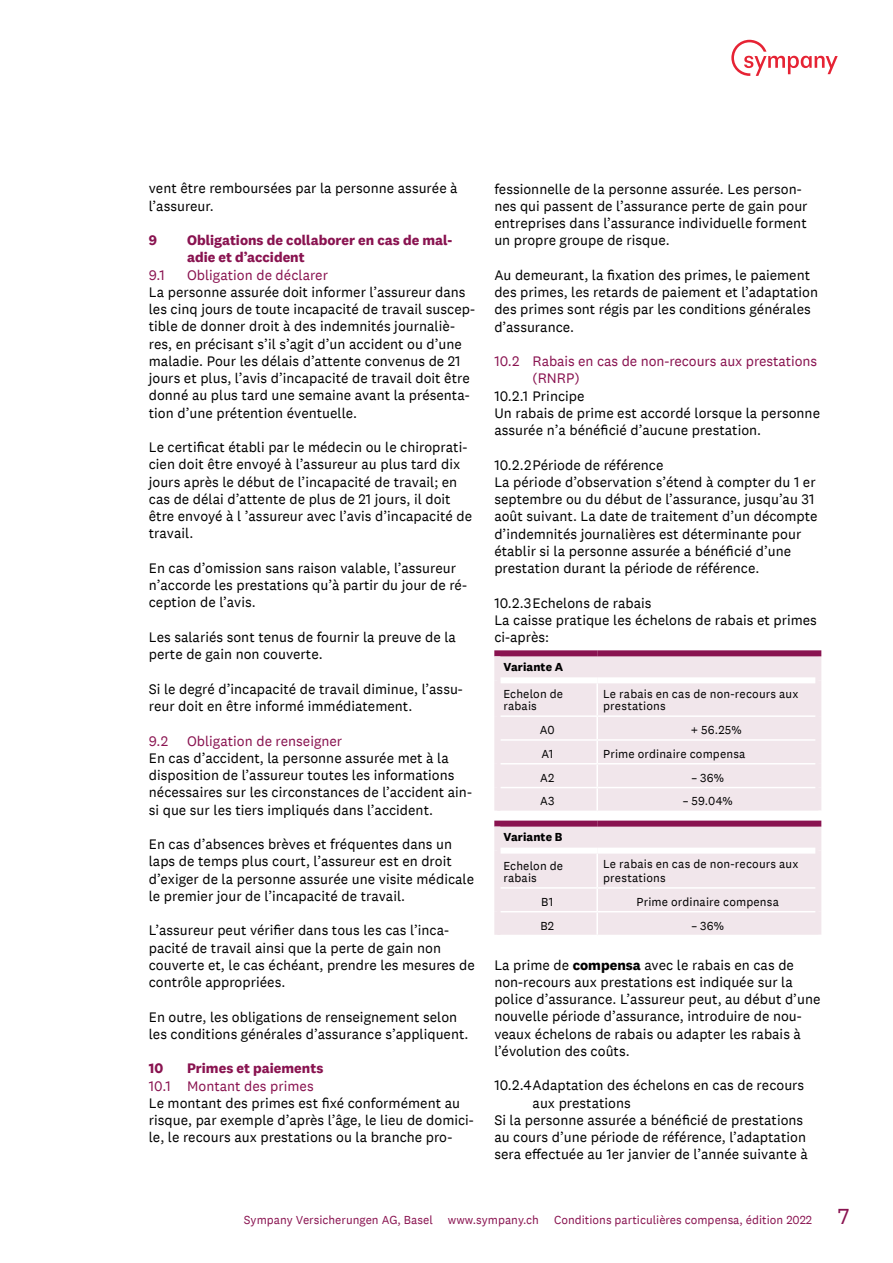
<style>
.page{position:relative;width:893px;height:1263px;background:#fff}
.page>*{position:absolute;margin:0;border:0;box-sizing:border-box;transform-origin:0 0}
.t1{font:14.25px/17.2px "National 2";color:#000}
.t2{font:14.25px/17.2px "National 2";color:#891350}
.t3{font:700 14.25px/17.2px "National 2";color:#891350}
.t4{font:12px/12px "National 2";letter-spacing:.01em;color:#000}
.t5{font:12px "National 2";color:#891350}
.t6{font:700 12px "National 2";letter-spacing:.01em;color:#000}
.s1{font-weight:700}
.s2{font-size:22.5px}
</style>
<div class="page">
<svg style="left:731px;top:40px;width:107px;height:36px"></svg>
<div style="left:500px;top:656px;width:315px;height:155px;background:#f1e6eb"></div>
<div style="left:815px;top:656px;width:6px;height:24px;background:#f1e6eb"></div>
<div style="left:815px;top:680px;width:6px;height:36px;background:#f1e6eb"></div>
<div style="left:815px;top:716px;width:6px;height:24px;background:#f1e6eb"></div>
<div style="left:815px;top:740px;width:6px;height:24px;background:#f1e6eb"></div>
<div style="left:815px;top:764px;width:6px;height:23px;background:#f1e6eb"></div>
<div style="left:815px;top:787px;width:6px;height:24px;background:#f1e6eb"></div>
<hr style="left:596px;top:683px;width:2px;height:32px;background:#fff">
<hr style="left:500px;top:715px;width:97px;height:2px;background:#fff">
<hr style="left:597px;top:715px;width:218px;height:2px;background:#fff">
<hr style="left:596px;top:717px;width:2px;height:22px;background:#fff">
<hr style="left:500px;top:739px;width:97px;height:2px;background:#fff">
<hr style="left:597px;top:739px;width:218px;height:2px;background:#fff">
<hr style="left:596px;top:741px;width:2px;height:22px;background:#fff">
<hr style="left:500px;top:763px;width:97px;height:1px;background:#fff">
<hr style="left:597px;top:763px;width:218px;height:1px;background:#fff">
<hr style="left:596px;top:764px;width:2px;height:23px;background:#fff">
<hr style="left:500px;top:787px;width:97px;height:1px;background:#fff">
<hr style="left:597px;top:787px;width:218px;height:1px;background:#fff">
<hr style="left:596px;top:788px;width:2px;height:23px;background:#fff">
<div style="left:500px;top:677px;width:97px;height:6px;background:#fff"></div>
<div style="left:597px;top:677px;width:218px;height:6px;background:#fff"></div>
<div style="left:494px;top:650px;width:103px;height:6px;background:#891350"></div>
<div style="left:597px;top:650px;width:224px;height:6px;background:#891350"></div>
<div style="left:494px;top:656px;width:6px;height:24px;background:#f1e6eb"></div>
<div style="left:494px;top:680px;width:6px;height:36px;background:#f1e6eb"></div>
<div style="left:494px;top:716px;width:6px;height:24px;background:#f1e6eb"></div>
<div style="left:494px;top:740px;width:6px;height:24px;background:#f1e6eb"></div>
<div style="left:494px;top:764px;width:6px;height:23px;background:#f1e6eb"></div>
<div style="left:494px;top:787px;width:6px;height:24px;background:#f1e6eb"></div>
<div style="left:500px;top:827px;width:315px;height:108px;background:#f1e6eb"></div>
<div style="left:815px;top:827px;width:6px;height:24px;background:#f1e6eb"></div>
<div style="left:815px;top:851px;width:6px;height:37px;background:#f1e6eb"></div>
<div style="left:815px;top:888px;width:6px;height:24px;background:#f1e6eb"></div>
<div style="left:815px;top:912px;width:6px;height:23px;background:#f1e6eb"></div>
<hr style="left:596px;top:854px;width:2px;height:33px;background:#fff">
<hr style="left:500px;top:887px;width:97px;height:2px;background:#fff">
<hr style="left:597px;top:887px;width:218px;height:2px;background:#fff">
<hr style="left:596px;top:889px;width:2px;height:22px;background:#fff">
<hr style="left:500px;top:911px;width:97px;height:1px;background:#fff">
<hr style="left:597px;top:911px;width:218px;height:1px;background:#fff">
<hr style="left:596px;top:912px;width:2px;height:23px;background:#fff">
<div style="left:500px;top:848px;width:97px;height:6px;background:#fff"></div>
<div style="left:597px;top:848px;width:218px;height:6px;background:#fff"></div>
<div style="left:494px;top:821px;width:103px;height:6px;background:#891350"></div>
<div style="left:597px;top:821px;width:224px;height:6px;background:#891350"></div>
<div style="left:494px;top:827px;width:6px;height:24px;background:#f1e6eb"></div>
<div style="left:494px;top:851px;width:6px;height:37px;background:#f1e6eb"></div>
<div style="left:494px;top:888px;width:6px;height:24px;background:#f1e6eb"></div>
<div style="left:494px;top:912px;width:6px;height:23px;background:#f1e6eb"></div>
<p class="t1" style="left:149px;top:180px;width:310px">vent être remboursées par la personne assurée à l’assureur.</p>
<p class="t3" style="left:149px;top:231px;width:10px">9</p>
<p class="t3" style="left:187px;top:231px;width:267px">Obligations de collaborer en cas de mal&shy;adie et d’accident</p>
<p class="t2" style="left:149px;top:266px;width:18px">9.1</p>
<p class="t2" style="left:187px;top:266px;width:142px">Obligation de déclarer</p>
<p class="t1" style="left:149px;top:283px;width:328px">La personne assurée doit informer l’assureur dans les cinq jours de toute incapacité de travail suscep&shy;tible de donner droit à des indemnités journaliè&shy;res, en précisant s’il s’agit d’un accident ou d’une maladie. Pour les délais d’attente convenus de 21 jours et plus, l’avis d’incapacité de travail doit être donné au plus tard une semaine avant la présenta&shy;tion d’une prétention éventuelle.</p>
<p class="t1" style="left:149px;top:438px;width:325px">Le certificat établi par le médecin ou le chiroprati&shy;cien doit être envoyé à l’assureur au plus tard dix jours après le début de l’incapacité de travail; en cas de délai d’attente de plus de 21 jours, il doit être envoyé à l ’assureur avec l’avis d’incapacité de travail.</p>
<p class="t1" style="left:149px;top:559px;width:320px">En cas d’omission sans raison valable, l’assureur n’accorde les prestations qu’à partir du jour de ré&shy;ception de l’avis.</p>
<p class="t1" style="left:149px;top:628px;width:309px">Les salariés sont tenus de fournir la preuve de la perte de gain non couverte.</p>
<p class="t1" style="left:149px;top:680px;width:316px">Si le degré d’incapacité de travail diminue, l’assu&shy;reur doit en être informé immédiatement.</p>
<p class="t2" style="left:149px;top:732px;width:21px">9.2</p>
<p class="t2" style="left:187px;top:732px;width:157px">Obligation de renseigner</p>
<p class="t1" style="left:149px;top:749px;width:325px">En cas d’accident, la personne assurée met à la disposition de l’assureur toutes les informations nécessaires sur les circonstances de l’accident ain&shy;si que sur les tiers impliqués dans l’accident.</p>
<p class="t1" style="left:149px;top:835px;width:327px">En cas d’absences brèves et fréquentes dans un laps de temps plus court, l’assureur est en droit d’exiger de la personne assurée une visite médicale le premier jour de l’incapacité de travail.</p>
<p class="t1" style="left:149px;top:922px;width:328px">L’assureur peut vérifier dans tous les cas l’inca&shy;pacité de travail ainsi que la perte de gain non couverte et, le cas échéant, prendre les mesures de contrôle appropriées.</p>
<p class="t1" style="left:149px;top:1008px;width:321px">En outre, les obligations de renseignement selon les conditions générales d’assurance s’appliquent.</p>
<p class="t3" style="left:149px;top:1060px;width:16px">10</p>
<p class="t3" style="left:187px;top:1060px;width:138px">Primes et paiements</p>
<p class="t2" style="left:149px;top:1077px;width:166px">10.1 Montant des primes</p>
<p class="t1" style="left:149px;top:1094px;width:327px">Le montant des primes est fixé conformément au risque, par exemple d’après l’âge, le lieu de domici&shy;le, le recours aux prestations ou la branche pro-</p>
<p class="t1" style="left:494px;top:180px;width:315px">fessionnelle de la personne assurée. Les person&shy;nes qui passent de l’assurance perte de gain pour entreprises dans l’assurance individuelle forment un propre groupe de risque.</p>
<p class="t1" style="left:494px;top:266px;width:325px">Au demeurant, la fixation des primes, le paiement des primes, les retards de paiement et l’adaptation des primes sont régis par les conditions générales d’assurance.</p>
<p class="t2" style="left:533px;top:352px;width:286px;text-indent:-38px">10.2 Rabais en cas de non-recours aux prestations (RNRP)</p>
<p class="t1" style="left:494px;top:387px;width:327px">10.2.1 Principe<br>Un rabais de prime est accordé lorsque la personne assurée n’a bénéficié d’aucune prestation.</p>
<p class="t1" style="left:494px;top:456px;width:325px">10.2.2Période de référence<br>La période d’observation s’étend à compter du 1 er septembre ou du début de l’assurance, jusqu’au 31 août suivant. La date de traitement d’un décompte d’indemnités journalières est déterminante pour établir si la personne assurée a bénéficié d’une prestation durant la période de référence.</p>
<p class="t1" style="left:494px;top:594px;width:324px">10.2.3Echelons de rabais<br>La caisse pratique les échelons de rabais et primes ci-après:</p>
<p class="t6" style="left:503px;top:660px;width:61px">Variante A</p>
<p class="t4" style="left:503px;top:688px;width:61px">Echelon de rabais</p>
<p class="t4" style="left:603px;top:688px;width:197px">Le rabais en cas de non-recours aux prestations</p>
<p class="t4" style="left:540px;top:724px;width:16px">A0</p>
<p class="t4" style="left:691px;top:724px;width:52px">+ 56.25%</p>
<p class="t4" style="left:541px;top:747px;width:13px">A1</p>
<p class="t4" style="left:603px;top:747px;width:144px">Prime ordinaire compensa</p>
<p class="t4" style="left:540px;top:771px;width:16px">A2</p>
<p class="t4" style="left:691px;top:771px;width:34px">– 36%</p>
<p class="t4" style="left:540px;top:795px;width:16px">A3</p>
<p class="t4" style="left:683px;top:795px;width:51px">– 59.04%</p>
<p class="t6" style="left:503px;top:830px;width:61px">Variante B</p>
<p class="t4" style="left:503px;top:860px;width:61px">Echelon de rabais</p>
<p class="t4" style="left:603px;top:857px;width:197px;line-height:13.5px">Le rabais en cas de non-recours aux prestations</p>
<p class="t4" style="left:541px;top:895px;width:14px">B1</p>
<p class="t4" style="left:637px;top:895px;width:144px">Prime ordinaire compensa</p>
<p class="t4" style="left:540px;top:919px;width:15px">B2</p>
<p class="t4" style="left:691px;top:919px;width:34px">– 36%</p>
<p class="t1" style="left:494px;top:956px;width:328px">La prime de <span class="s1">compensa</span> avec le rabais en cas de non-recours aux prestations est indiquée sur la police d’assurance. L’assureur peut, au début d’une nouvelle période d’assurance, introduire de nou&shy;veaux échelons de rabais ou adapter les rabais à l’évolution des coûts.</p>
<p class="t1" style="left:494px;top:1077px;width:311px">10.2.4Adaptation des échelons en cas de recours</p>
<p class="t1" style="left:533px;top:1094px;width:100px">aux prestations</p>
<p class="t1" style="left:494px;top:1111px;width:310px">Si la personne assurée a bénéficié de prestations</p>
<p class="t1" style="left:494px;top:1128px;width:313px">au cours d’une période de référence, l’adaptation</p>
<p class="t1" style="left:494px;top:1146px;width:315px">sera effectuée au 1er janvier de l’année suivante à</p>
<p class="t5" style="left:244px;top:1212px;width:190px">Sympany Versicherungen AG, Basel</p>
<p class="t5" style="left:448px;top:1212px;width:93px">www.sympany.ch</p>
<p class="t5" style="left:554px;top:1212px;width:297px">Conditions particulières compensa, édition 2022 <span class="s2">7</span></p>
</div>
